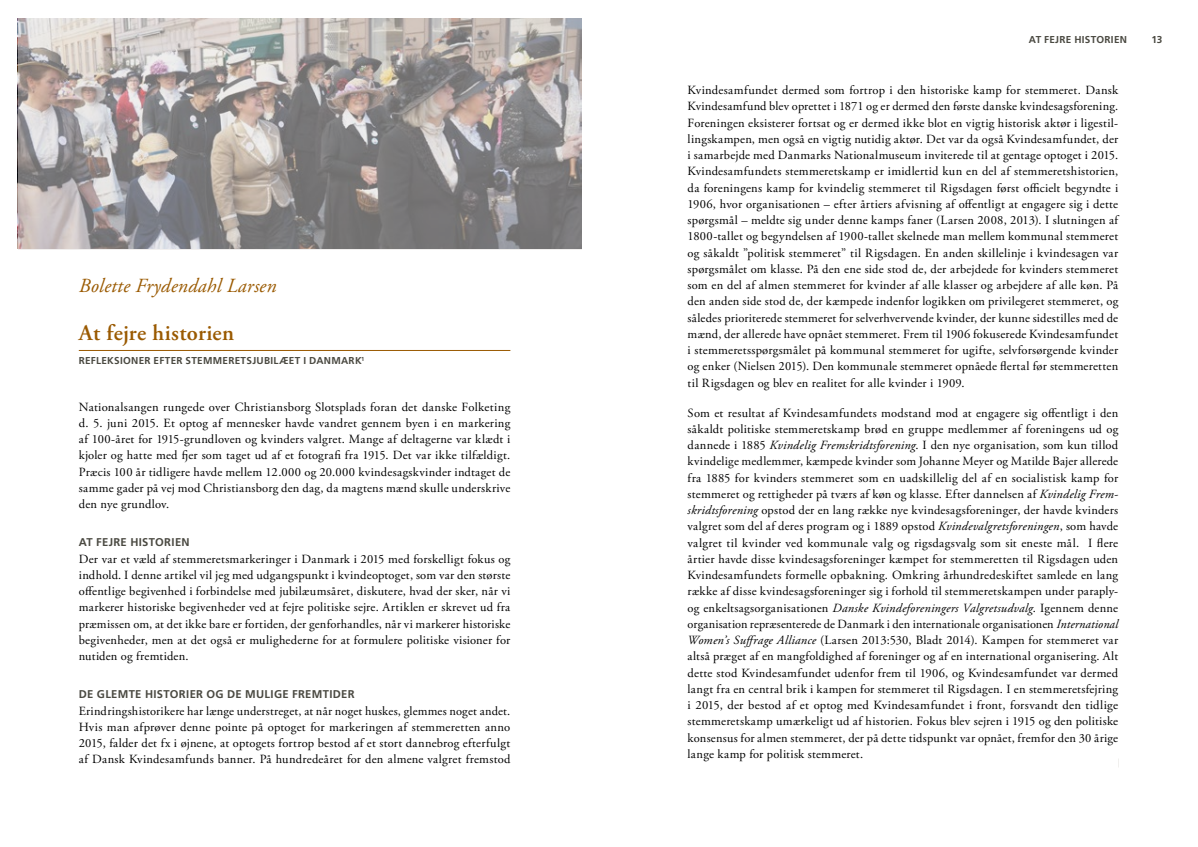
<style>
.page{position:relative;width:1198px;height:847px;background:#fff}
.page>*{position:absolute;margin:0;border:0;box-sizing:border-box;transform-origin:0 0}
.Brons_huvudrubriker{font:600 22.5px "Adobe Garamond Pro";letter-spacing:.015em;color:#9a5a02}
.Namn_-_brons{font:italic 20px "Adobe Garamond Pro";letter-spacing:.01em;color:#9a5a02}
.Svart_Brödtext_utan{font:12.5px/16.2px "Adobe Garamond Pro";letter-spacing:.015em;color:#000;text-align:justify}
.Grå_Underrubrik_1{font:700 11.25px "Frutiger LT Std";letter-spacing:.03em;color:#4a4941}
.Grå_Underrubrik_1-2{font:700 10px "Frutiger LT Std";letter-spacing:.03em;color:#4a4941}
.s1{font-style:italic}
</style>
<div class="page">
<hr style="left:79px;top:350px;width:431px;height:1px;background:#9a5a02">
<svg style="left:18px;top:18px;width:563px;height:232px;background:#a39e9d"></svg>
<p class="Namn_-_brons" style="left:79px;top:273px;width:199px">Bolette Frydendahl Larsen</p>
<p class="Brons_huvudrubriker" style="left:79px;top:320px;width:157px">At fejre historien</p>
<p class="Grå_Underrubrik_1-2" style="left:79px;top:355px;width:287px">REFLEKSIONER EFTER STEMMERETSJUBILÆET I DANMARK<sup>1</sup></p>
<p class="Svart_Brödtext_utan" style="left:79px;top:399px;width:433px">Nationalsangen rungede over Christiansborg Slotsplads foran det danske Folketing d. 5. juni 2015. Et optog af mennesker havde vandret gennem byen i en markering af 100-året for 1915-grundloven og kvinders valgret. Mange af deltagerne var klædt i kjoler og hatte med fjer som taget ud af et fotografi fra 1915. Det var ikke tilfældigt.<br>Præcis 100 år tidligere havde mellem 12.000 og 20.000 kvindesagskvinder indtaget de samme gader på vej mod Christiansborg den dag, da magtens mænd skulle underskrive den nye grundlov.</p>
<p class="Grå_Underrubrik_1" style="left:79px;top:536px;width:112px">AT FEJRE HISTORIEN</p>
<p class="Svart_Brödtext_utan" style="left:79px;top:551px;width:433px">Der var et væld af stemmeretsmarkeringer i Danmark i 2015 med forskelligt fokus og indhold. I denne artikel vil jeg med udgangspunkt i kvindeoptoget, som var den største offentlige begivenhed i forbindelse med jubilæumsåret, diskutere, hvad der sker, når vi markerer historiske begivenheder ved at fejre politiske sejre. Artiklen er skrevet ud fra præmissen om, at det ikke bare er fortiden, der genforhandles, når vi markerer historiske begivenheder, men at det også er mulighederne for at formulere politiske visioner for nutiden og fremtiden.</p>
<p class="Grå_Underrubrik_1" style="left:79px;top:688px;width:277px">DE GLEMTE HISTORIER OG DE MULIGE FREMTIDER</p>
<p class="Svart_Brödtext_utan" style="left:79px;top:703px;width:433px">Erindringshistorikere har længe understreget, at når noget huskes, glemmes noget andet.<br>Hvis man afprøver denne pointe på optoget for markeringen af stemmeretten anno 2015, falder det fx i øjnene, at optogets fortrop bestod af et stort dannebrog efterfulgt af Dansk Kvindesamfunds banner. På hundredeåret for den almene valgret fremstod</p>
<p class="Grå_Underrubrik_1-2" style="left:1028px;top:34px;width:100px">AT FEJRE HISTORIEN</p>
<p class="Grå_Underrubrik_1-2" style="left:1151px;top:34px;width:13px">13</p>
<p class="Svart_Brödtext_utan" style="left:687px;top:82px;width:432px">Kvindesamfundet dermed som fortrop i den historiske kamp for stemmeret. Dansk Kvindesamfund blev oprettet i 1871 og er dermed den første danske kvindesagsforening.<br>Foreningen eksisterer fortsat og er dermed ikke blot en vigtig historisk aktør i ligestil&shy;lingskampen, men også en vigtig nutidig aktør. Det var da også Kvindesamfundet, der i samarbejde med Danmarks Nationalmuseum inviterede til at gentage optoget i 2015.<br>Kvindesamfundets stemmeretskamp er imidlertid kun en del af stemmeretshistorien, da foreningens kamp for kvindelig stemmeret til Rigsdagen først officielt begyndte i 1906, hvor organisationen – efter årtiers afvisning af offentligt at engagere sig i dette spørgsmål – meldte sig under denne kamps faner (Larsen 2008, 2013). I slutningen af 1800-tallet og begyndelsen af 1900-tallet skelnede man mellem kommunal stemmeret og såkaldt ”politisk stemmeret” til Rigsdagen. En anden skillelinje i kvindesagen var spørgsmålet om klasse. På den ene side stod de, der arbejdede for kvinders stemmeret som en del af almen stemmeret for kvinder af alle klasser og arbejdere af alle køn. På den anden side stod de, der kæmpede indenfor logikken om privilegeret stemmeret, og således prioriterede stemmeret for selverhvervende kvinder, der kunne sidestilles med de mænd, der allerede have opnået stemmeret. Frem til 1906 fokuserede Kvindesamfundet i stemmeretsspørgsmålet på kommunal stemmeret for ugifte, selvforsørgende kvinder og enker (Nielsen 2015). Den kommunale stemmeret opnåede flertal før stemmeretten til Rigsdagen og blev en realitet for alle kvinder i 1909.</p>
<p class="Svart_Brödtext_utan" style="left:687px;top:405px;width:432px">Som et resultat af Kvindesamfundets modstand mod at engagere sig offentligt i den såkaldt politiske stemmeretskamp brød en gruppe medlemmer af foreningens ud og dannede i 1885 <span class="s1">Kvindelig Fremskridtsforening</span>. I den nye organisation, som kun tillod kvindelige medlemmer, kæmpede kvinder som Johanne Meyer og Matilde Bajer allerede fra 1885 for kvinders stemmeret som en uadskillelig del af en socialistisk kamp for stemmeret og rettigheder på tværs af køn og klasse. Efter dannelsen af <span class="s1">Kvindelig Frem&shy;skridtsforening</span> opstod der en lang række nye kvindesagsforeninger, der havde kvinders valgret som del af deres program og i 1889 opstod <span class="s1">Kvindevalgretsforeningen</span>, som havde valgret til kvinder ved kommunale valg og rigsdagsvalg som sit eneste mål. I flere årtier havde disse kvindesagsforeninger kæmpet for stemmeretten til Rigsdagen uden Kvindesamfundets formelle opbakning. Omkring århundredeskiftet samlede en lang række af disse kvindesagsforeninger sig i forhold til stemmeretskampen under paraply&shy;og enkeltsagsorganisationen <span class="s1">Danske Kvindeforeningers Valgretsudvalg</span>. Igennem denne organisation repræsenterede de Danmark i den internationale organisationen <span class="s1">International Women’s Suffrage Alliance</span> (Larsen 2013:530, Bladt 2014). Kampen for stemmeret var altså præget af en mangfoldighed af foreninger og af en international organisering. Alt dette stod Kvindesamfundet udenfor frem til 1906, og Kvindesamfundet var dermed langt fra en central brik i kampen for stemmeret til Rigsdagen. I en stemmeretsfejring i 2015, der bestod af et optog med Kvindesamfundet i front, forsvandt den tidlige stemmeretskamp umærkeligt ud af historien. Fokus blev sejren i 1915 og den politiske konsensus for almen stemmeret, der på dette tidspunkt var opnået, fremfor den 30 årige lange kamp for politisk stemmeret.</p>
</div>
